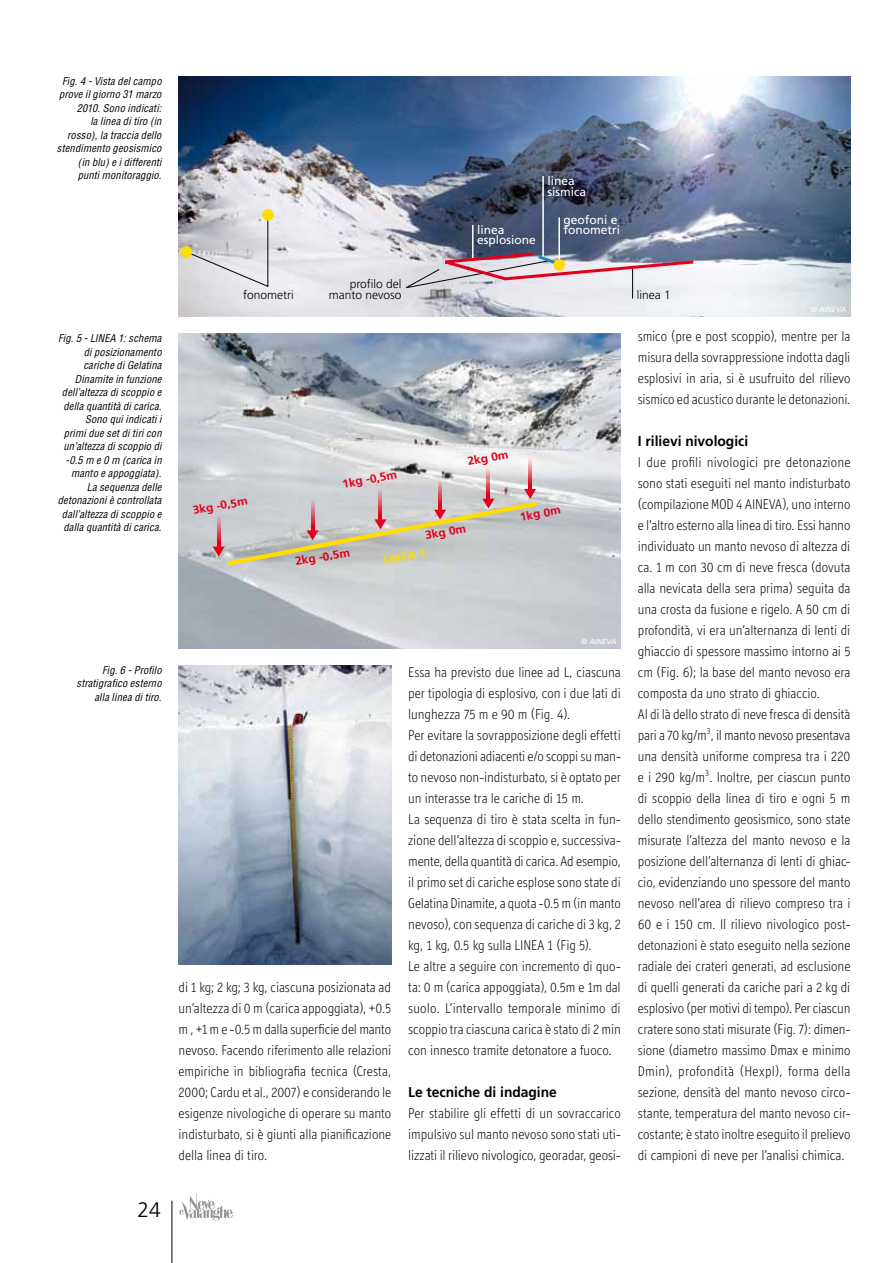
<style>
.page{position:relative;width:893px;height:1263px;background:#fff}
.page>*{position:absolute;margin:0;border:0;box-sizing:border-box;transform-origin:0 0}
.t1{font:300 21px "Frutiger";color:#000}
.t2{font:300 14.25px/21px "Officina Display ITC";color:#000;text-align:justify}
.t3{font:700 14.25px "Frutiger";color:#000}
.t4{font:12px/10.5px "Frutiger";color:#fff}
.t5{font:300 12px/10.5px "Frutiger";color:#000;text-align:right}
.t6{font:700 11.4px "Frutiger";color:#e2001a;scale:1.05 1}
.t7{font:700 11.4px "Frutiger";color:#fd0;scale:1.05 1}
.t8{font:italic condensed 10.5px/13.5px "Helvetica";letter-spacing:.015em;color:#000;text-align:right}
.t9{font:italic 7.5px "Frutiger";color:#fff}
.t10{font:italic 7.05px "Frutiger";color:#fff;scale:1.05 1}
</style>
<div class="page">
<hr style="left:172px;top:1201px;width:1px;height:62px;background:#000">
<svg style="left:179px;top:1193px;width:54px;height:27px"></svg>
<img style="left:179px;top:77px;width:671px;height:240px">
<svg style="left:185px;top:214px;width:84px;height:73px;background:#cdccd1"></svg>
<div style="left:262px;top:209px;width:12px;height:12px;background:#fd0;border-radius:50%"></div>
<div style="left:181px;top:246px;width:11px;height:12px;background:#fd0;border-radius:50%"></div>
<hr style="left:632px;top:267px;width:1px;height:31px;background:#000">
<hr style="left:472px;top:225px;width:1px;height:34px;background:#fff">
<hr style="left:558px;top:217px;width:2px;height:51px;background:#fff">
<hr style="left:542px;top:176px;width:2px;height:83px;background:#fff">
<svg style="left:402px;top:251px;width:294px;height:38px;background:#c7b5c1"></svg>
<div style="left:553px;top:259px;width:12px;height:12px;background:#fd0;border-radius:50%"></div>
<img style="left:179px;top:334px;width:442px;height:314px">
<hr style="left:379px;top:488px;width:3px;height:33px;background:#d1ced2">
<svg style="left:439px;top:478px;width:3px;height:11px"></svg>
<svg style="left:487px;top:467px;width:3px;height:22px"></svg>
<svg style="left:529px;top:457px;width:3px;height:32px"></svg>
<svg style="left:213px;top:489px;width:329px;height:79px;background:#c9c4bc"></svg>
<img style="left:179px;top:665px;width:212px;height:300px">
<p class="t8" style="left:57px;top:74px;width:106px">Fig. 4 - Vista del campo prove il giorno 31 marzo<br>2010. Sono indicati:<br>la linea di tiro (in<br>rosso), la traccia dello stendimento geosismico (in blu) e i differenti punti monitoraggio.</p>
<p class="t8" style="left:58px;top:332px;width:105px">Fig. 5 - LINEA 1: schema di posizionamento cariche di Gelatina<br>Dinamite in funzione dell’altezza di scoppio e della quantità di carica.<br>Sono qui indicati i<br>primi due set di tiri con un’altezza di scoppio di -0.5 m e 0 m (carica in manto e appoggiata).<br>La sequenza delle detonazioni è controllata dall’altezza di scoppio e dalla quantità di carica.</p>
<p class="t5" style="left:243px;top:289px;width:52px">fonometri</p>
<p class="t5" style="left:329px;top:279px;width:74px">profilo del manto nevoso</p>
<p class="t4" style="left:477px;top:224px;width:60px">linea esplosione</p>
<p class="t4" style="left:547px;top:176px;width:40px">linea sismica</p>
<p class="t4" style="left:563px;top:214px;width:58px">geofoni e fonometri</p>
<p class="t6" style="left:192px;top:504px;width:54px;rotate:-10deg">3kg -0,5m</p>
<p class="t6" style="left:341px;top:477px;width:54px;rotate:-10deg">1kg -0,5m</p>
<p class="t6" style="left:467px;top:455px;width:41px;rotate:-10deg">2kg 0m</p>
<p class="t6" style="left:424px;top:528px;width:41px;rotate:-10deg">3kg 0m</p>
<p class="t6" style="left:519px;top:510px;width:41px;rotate:-10deg">1kg 0m</p>
<p class="t6" style="left:294px;top:555px;width:54px;rotate:-10deg">2kg -0,5m</p>
<p class="t7" style="left:382px;top:554px;width:43px;rotate:-10deg">LINEA 1</p>
<p class="t8" style="left:77px;top:663px;width:87px">Fig. 6 - Profilo stratigrafico esterno alla linea di tiro.</p>
<h1 class="t1" style="left:138px;top:1198px;width:25px">24</h1>
<p class="t2" style="left:179px;top:976px;width:214px">di 1 kg; 2 kg; 3 kg, ciascuna posizionata ad un’altezza di 0 m (carica appoggiata), +0.5 m , +1 m e -0.5 m dalla superficie del manto nevoso. Facendo riferimento alle relazioni empiriche in bibliografia tecnica (Cresta, 2000; Cardu et al., 2007) e considerando le esigenze nivologiche di operare su manto indisturbato, si è giunti alla pianificazione della linea di tiro.</p>
<p class="t10" style="left:581px;top:638px;width:35px">© AINEVA</p>
<p class="t2" style="left:408px;top:661px;width:214px;text-align:left">Essa ha previsto due linee ad L, ciascuna per tipologia di esplosivo, con i due lati di lunghezza 75 m e 90 m (Fig. 4).<br>Per evitare la sovrapposizione degli effetti di detonazioni adiacenti e/o scoppi su man&shy;to nevoso non-indisturbato, si è optato per un interasse tra le cariche di 15 m.<br>La sequenza di tiro è stata scelta in fun&shy;zione dell’altezza di scoppio e, successiva&shy;mente, della quantità di carica. Ad esempio, il primo set di cariche esplose sono state di Gelatina Dinamite, a quota -0.5 m (in manto nevoso), con sequenza di cariche di 3 kg, 2 kg, 1 kg, 0.5 kg sulla LINEA 1 (Fig 5).<br>Le altre a seguire con incremento di quo&shy;ta: 0 m (carica appoggiata), 0.5m e 1m dal suolo. L’intervallo temporale minimo di scoppio tra ciascuna carica è stato di 2 min con innesco tramite detonatore a fuoco.</p>
<p class="t3" style="left:408px;top:1083px;width:150px">Le tecniche di indagine</p>
<p class="t2" style="left:408px;top:1102px;width:214px">Per stabilire gli effetti di un sovraccarico impulsivo sul manto nevoso sono stati uti&shy;lizzati il rilievo nivologico, georadar, geosi-</p>
<p class="t5" style="left:637px;top:289px;width:36px">linea 1</p>
<p class="t9" style="left:811px;top:305px;width:37px">© AINEVA</p>
<p class="t2" style="left:638px;top:325px;width:214px">smico (pre e post scoppio), mentre per la misura della sovrappressione indotta dagli esplosivi in aria, si è usufruito del rilievo sismico ed acustico durante le detonazioni.</p>
<p class="t3" style="left:638px;top:433px;width:112px">I rilievi nivologici</p>
<p class="t2" style="left:638px;top:451px;width:214px;text-align:left">I due profili nivologici pre detonazione sono stati eseguiti nel manto indisturbato (compilazione MOD 4 AINEVA), uno interno e l’altro esterno alla linea di tiro. Essi hanno individuato un manto nevoso di altezza di ca. 1 m con 30 cm di neve fresca (dovuta alla nevicata della sera prima) seguita da una crosta da fusione e rigelo. A 50 cm di profondità, vi era un’alternanza di lenti di ghiaccio di spessore massimo intorno ai 5 cm (Fig. 6); la base del manto nevoso era composta da uno strato di ghiaccio.<br>Al di là dello strato di neve fresca di densità pari a 70 kg/m<sup>3</sup>, il manto nevoso presentava una densità uniforme compresa tra i 220 e i 290 kg/m<sup>3</sup>. Inoltre, per ciascun punto di scoppio della linea di tiro e ogni 5 m dello stendimento geosismico, sono state misurate l’altezza del manto nevoso e la posizione dell’alternanza di lenti di ghiac&shy;cio, evidenziando uno spessore del manto nevoso nell’area di rilievo compreso tra i 60 e i 150 cm. Il rilievo nivologico post&shy;detonazioni è stato eseguito nella sezione radiale dei crateri generati, ad esclusione di quelli generati da cariche pari a 2 kg di esplosivo (per motivi di tempo). Per ciascun cratere sono stati misurate (Fig. 7): dimen&shy;sione (diametro massimo Dmax e minimo Dmin), profondità (Hexpl), forma della sezione, densità del manto nevoso circo&shy;stante, temperatura del manto nevoso cir&shy;costante; è stato inoltre eseguito il prelievo di campioni di neve per l’analisi chimica.</p>
</div>
